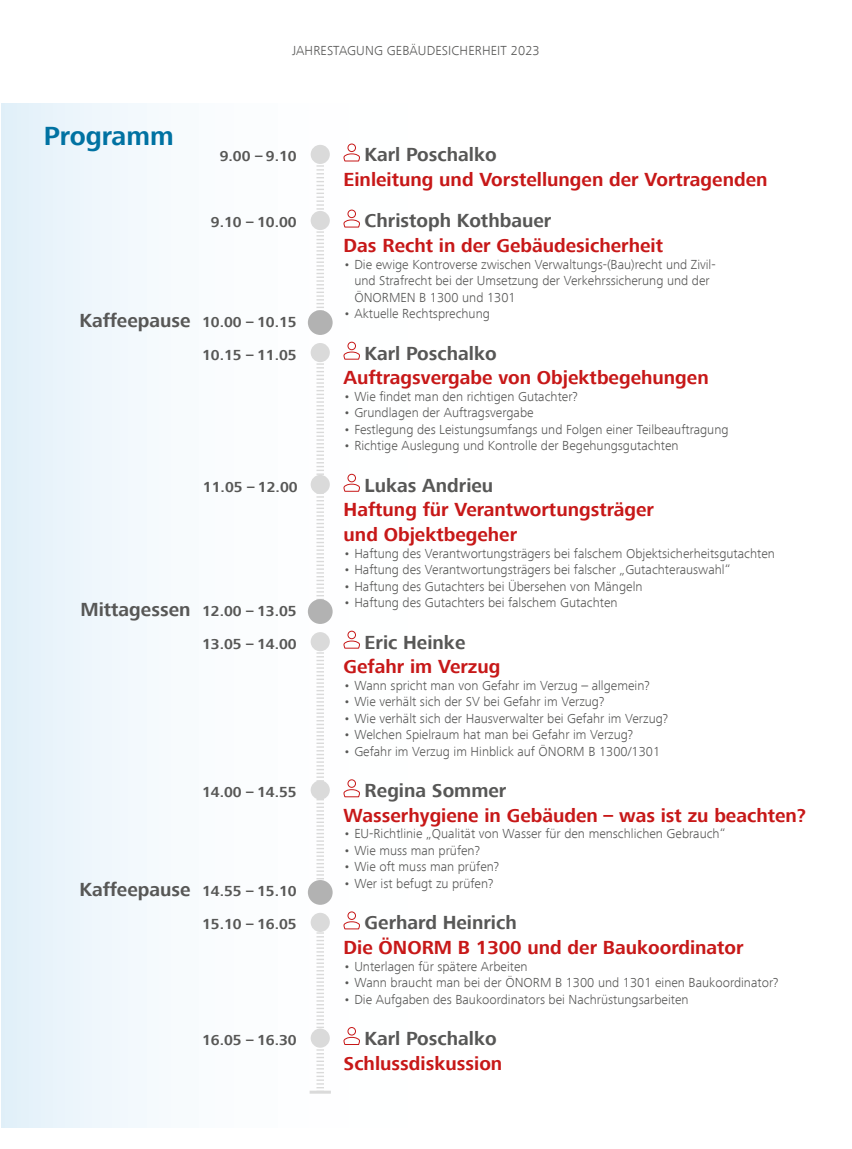
<style>
.page{position:relative;width:852px;height:1149px;background:#fff}
.page>*{position:absolute;margin:0;border:0;box-sizing:border-box;transform-origin:0 0}
.t1{font:700 27px "Frutiger Next Com";color:#0072a2}
.t2{font:700 19.5px/24.8px "Frutiger Next Com";color:#c71818}
.t3{font:700 19.5px "Frutiger Next Com";color:#575756}
.t4{font:700 15px "Frutiger Next Com";color:#575756}
.t5{font:300 13.5px/16.5px "Frutiger Next Com";color:#575756}
.s1{font-size:15px}
</style>
<div class="page">
<div style="left:1px;top:104px;width:801px;height:1022px;background:linear-gradient(to right,#eff7fc,#fff)"></div>
<svg style="left:343px;top:143px;width:18px;height:19px"></svg>
<svg style="left:343px;top:209px;width:18px;height:19px"></svg>
<svg style="left:343px;top:341px;width:18px;height:19px"></svg>
<svg style="left:343px;top:473px;width:18px;height:19px"></svg>
<svg style="left:343px;top:630px;width:18px;height:18px"></svg>
<svg style="left:343px;top:778px;width:18px;height:19px"></svg>
<svg style="left:343px;top:910px;width:18px;height:19px"></svg>
<svg style="left:343px;top:1026px;width:18px;height:18px"></svg>
<svg style="left:316px;top:163px;width:8px;height:49px"></svg>
<svg style="left:316px;top:229px;width:8px;height:82px"></svg>
<svg style="left:316px;top:361px;width:8px;height:239px"></svg>
<svg style="left:316px;top:650px;width:8px;height:230px"></svg>
<svg style="left:316px;top:930px;width:8px;height:160px"></svg>
<div style="left:311px;top:343px;width:19px;height:19px;background:#dadada;border-radius:50%"></div>
<div style="left:311px;top:475px;width:19px;height:19px;background:#dadada;border-radius:50%"></div>
<div style="left:311px;top:780px;width:19px;height:19px;background:#dadada;border-radius:50%"></div>
<div style="left:311px;top:912px;width:19px;height:19px;background:#dadada;border-radius:50%"></div>
<div style="left:311px;top:211px;width:19px;height:19px;background:#dadada;border-radius:50%"></div>
<div style="left:311px;top:145px;width:19px;height:19px;background:#dadada;border-radius:50%"></div>
<div style="left:308px;top:599px;width:24px;height:24px;background:#b2b2b2;border-radius:50%"></div>
<div style="left:308px;top:879px;width:24px;height:25px;background:#b2b2b2;border-radius:50%"></div>
<hr style="left:309px;top:1090px;width:22px;height:3px;background:#dadada">
<div style="left:308px;top:310px;width:24px;height:25px;background:#b2b2b2;border-radius:50%"></div>
<div style="left:311px;top:632px;width:19px;height:19px;background:#dadada;border-radius:50%"></div>
<div style="left:311px;top:1028px;width:19px;height:19px;background:#dadada;border-radius:50%"></div>
<p class="t5" style="left:292px;top:42px;width:249px">JAHRESTAGUNG GEBÄUDESICHERHEIT 2023</p>
<h1 class="t1" style="left:44px;top:120px;width:131px">Programm</h1>
<p class="t4" style="left:220px;top:148px;width:79px">9.00 – 9.10</p>
<p class="t4" style="left:211px;top:214px;width:87px">9.10 – 10.00</p>
<h2 class="t3" style="left:80px;top:309px;width:219px">Kaffeepause <span class="s1">10.00 – 10.15</span></h2>
<p class="t4" style="left:202px;top:346px;width:96px">10.15 – 11.05</p>
<p class="t4" style="left:203px;top:478px;width:96px">11.05 – 12.00</p>
<h2 class="t3" style="left:80px;top:597px;width:218px">Mittagessen <span class="s1">12.00 – 13.05</span></h2>
<p class="t4" style="left:202px;top:634px;width:96px">13.05 – 14.00</p>
<p class="t4" style="left:202px;top:783px;width:96px">14.00 – 14.55</p>
<h2 class="t3" style="left:80px;top:878px;width:219px">Kaffeepause <span class="s1">14.55 – 15.10</span></h2>
<p class="t4" style="left:202px;top:915px;width:96px">15.10 – 16.05</p>
<p class="t4" style="left:202px;top:1030px;width:96px">16.05 – 16.30</p>
<h2 class="t3" style="left:364px;top:144px;width:133px">Karl Poschalko</h2>
<h2 class="t2" style="left:343px;top:167px;width:425px">Einleitung und Vorstellungen der Vortragenden</h2>
<h2 class="t3" style="left:364px;top:210px;width:188px">Christoph Kothbauer</h2>
<h2 class="t2" style="left:343px;top:233px;width:321px">Das Recht in der Gebäudesicherheit</h2>
<p class="t5" style="left:354px;top:256px;width:363px;text-indent:-11px">• Die ewige Kontroverse zwischen Verwaltungs-(Bau)recht und Zivil&shy;und Strafrecht bei der Umsetzung der Verkehrssicherung und der<br>ÖNORMEN B 1300 und 1301</p>
<p class="t5" style="left:343px;top:305px;width:148px">• Aktuelle Rechtsprechung</p>
<h2 class="t3" style="left:364px;top:342px;width:133px">Karl Poschalko</h2>
<h2 class="t2" style="left:343px;top:365px;width:366px">Auftragsvergabe von Objektbegehungen</h2>
<p class="t5" style="left:343px;top:388px;width:236px">• Wie findet man den richtigen Gutachter?</p>
<p class="t5" style="left:343px;top:404px;width:191px">• Grundlagen der Auftragsvergabe</p>
<p class="t5" style="left:343px;top:421px;width:386px">• Festlegung des Leistungsumfangs und Folgen einer Teilbeauftragung</p>
<p class="t5" style="left:343px;top:437px;width:336px">• Richtige Auslegung und Kontrolle der Begehungsgutachten</p>
<h2 class="t3" style="left:364px;top:474px;width:130px">Lukas Andrieu</h2>
<h2 class="t2" style="left:343px;top:497px;width:312px">Haftung für Verantwortungsträger und Objektbegeher</h2>
<p class="t5" style="left:343px;top:544px;width:433px">• Haftung des Verantwortungsträgers bei falschem Objektsicherheitsgutachten</p>
<p class="t5" style="left:343px;top:561px;width:388px">• Haftung des Verantwortungsträgers bei falscher „Gutachterauswahl“</p>
<p class="t5" style="left:343px;top:577px;width:300px">• Haftung des Gutachters bei Übersehen von Mängeln</p>
<p class="t5" style="left:343px;top:594px;width:275px">• Haftung des Gutachters bei falschem Gutachten</p>
<h2 class="t3" style="left:364px;top:630px;width:102px">Eric Heinke</h2>
<h2 class="t2" style="left:343px;top:654px;width:158px">Gefahr im Verzug</h2>
<p class="t5" style="left:343px;top:676px;width:307px">• Wann spricht man von Gefahr im Verzug – allgemein?</p>
<p class="t5" style="left:343px;top:693px;width:262px">• Wie verhält sich der SV bei Gefahr im Verzug?</p>
<p class="t5" style="left:343px;top:709px;width:326px">• Wie verhält sich der Hausverwalter bei Gefahr im Verzug?</p>
<p class="t5" style="left:343px;top:726px;width:291px">• Welchen Spielraum hat man bei Gefahr im Verzug?</p>
<p class="t5" style="left:343px;top:742px;width:318px">• Gefahr im Verzug im Hinblick auf ÖNORM B 1300/1301</p>
<h2 class="t3" style="left:364px;top:779px;width:143px">Regina Sommer</h2>
<h2 class="t2" style="left:343px;top:802px;width:463px">Wasserhygiene in Gebäuden – was ist zu beachten?</h2>
<p class="t5" style="left:343px;top:825px;width:383px">• EU-Richtlinie „Qualität von Wasser für den menschlichen Gebrauch“</p>
<p class="t5" style="left:343px;top:841px;width:138px">• Wie muss man prüfen?</p>
<p class="t5" style="left:343px;top:858px;width:157px">• Wie oft muss man prüfen?</p>
<p class="t5" style="left:343px;top:874px;width:151px">• Wer ist befugt zu prüfen?</p>
<h2 class="t3" style="left:364px;top:911px;width:154px">Gerhard Heinrich</h2>
<h2 class="t2" style="left:343px;top:934px;width:401px">Die ÖNORM B 1300 und der Baukoordinator</h2>
<p class="t5" style="left:343px;top:957px;width:185px">• Unterlagen für spätere Arbeiten</p>
<p class="t5" style="left:343px;top:973px;width:436px">• Wann braucht man bei der ÖNORM B 1300 und 1301 einen Baukoordinator?</p>
<p class="t5" style="left:343px;top:990px;width:346px">• Die Aufgaben des Baukoordinators bei Nachrüstungsarbeiten</p>
<h2 class="t3" style="left:364px;top:1026px;width:133px">Karl Poschalko</h2>
<h2 class="t2" style="left:343px;top:1050px;width:160px">Schlussdiskussion</h2>
</div>
